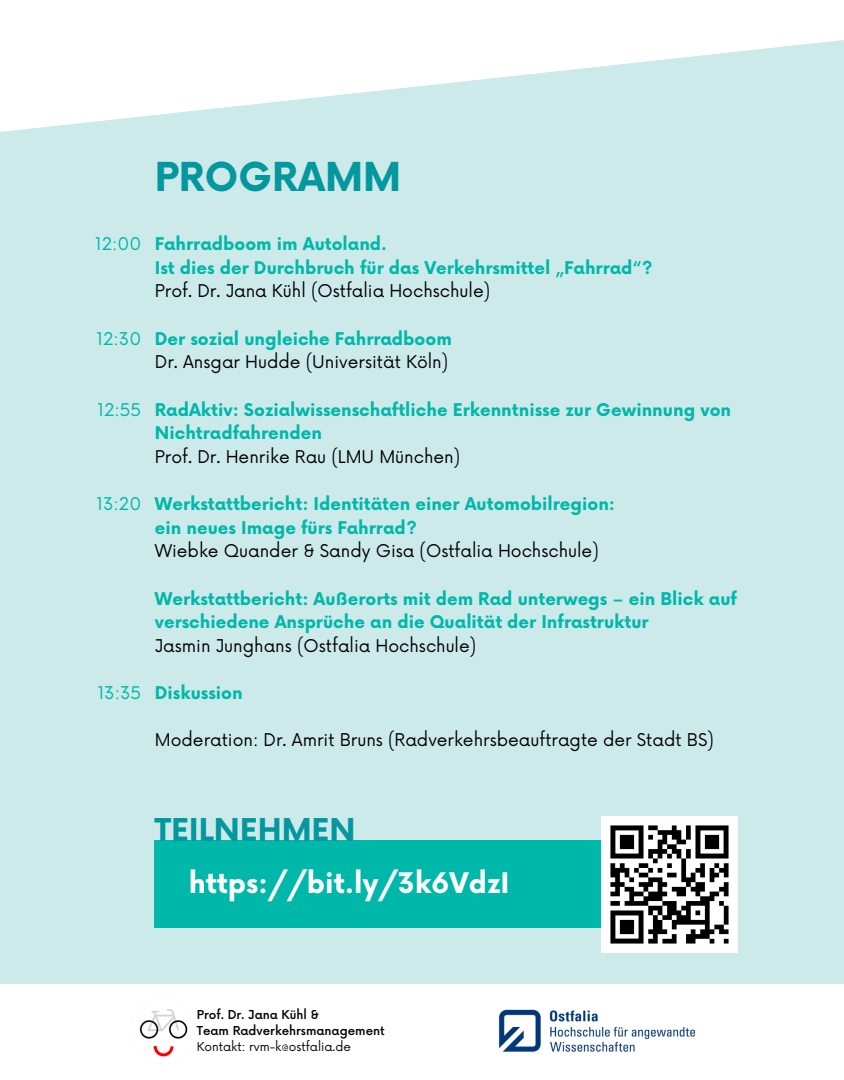
<style>
.page{position:relative;width:844px;height:1080px;background:#fff}
.page>*{position:absolute;margin:0;border:0;box-sizing:border-box;transform-origin:0 0}
.t1{font:700 38.85px "Now";color:#03989e}
.t2{font:700 30.6px "Now";color:#03989e}
.t3{font:700 27.6px "Now";color:#fff}
.t4{font:700 17.1px/23.6px "Now";color:#00b8a9}
.t5{font:17.1px "Now";color:#000}
.t6{font:17.1px "Now";color:#00b8a9}
.t7{font:500 12px/16px "Now";color:#000}
.t8{font:12px "Now";color:#000}
</style>
<div class="page">
<div style="left:0;top:40px;width:844px;height:944px;background:#cdeaeb"></div>
<img style="left:498px;top:1009px;width:198px;height:43px">
<img style="left:139px;top:1009px;width:49px;height:48px">
<div style="left:155px;top:841px;width:447px;height:87px;background:#00b8a9"></div>
<img style="left:602px;top:817px;width:135px;height:136px">
<h1 class="t1" style="left:155px;top:156px;width:248px">PROGRAMM</h1>
<p class="t6" style="left:95px;top:234px;width:48px">12:00</p>
<p class="t6" style="left:97px;top:329px;width:46px">12:30</p>
<p class="t6" style="left:97px;top:400px;width:45px">12:55</p>
<p class="t6" style="left:97px;top:494px;width:46px">13:20</p>
<p class="t6" style="left:98px;top:683px;width:45px">13:35</p>
<p class="t4" style="left:155px;top:233px;width:499px">Fahrradboom im Autoland.<br>Ist dies der Durchbruch für das Verkehrsmittel „Fahrrad“?</p>
<p class="t5" style="left:155px;top:282px;width:337px">Prof. Dr. Jana Kühl (Ostfalia Hochschule)</p>
<p class="t4" style="left:155px;top:328px;width:298px">Der sozial ungleiche Fahrradboom</p>
<p class="t5" style="left:155px;top:353px;width:295px">Dr. Ansgar Hudde (Universität Köln)</p>
<p class="t4" style="left:155px;top:399px;width:578px">RadAktiv: Sozialwissenschaftliche Erkenntnisse zur Gewinnung von<br>Nichtradfahrenden</p>
<p class="t5" style="left:155px;top:447px;width:307px">Prof. Dr. Henrike Rau (LMU München)</p>
<p class="t4" style="left:155px;top:493px;width:462px">Werkstattbericht: Identitäten einer Automobilregion: ein neues Image fürs Fahrrad?</p>
<p class="t5" style="left:155px;top:542px;width:445px">Wiebke Quander &amp; Sandy Gisa (Ostfalia Hochschule)</p>
<p class="t4" style="left:155px;top:588px;width:584px">Werkstattbericht: Außerorts mit dem Rad unterwegs – ein Blick auf verschiedene Ansprüche an die Qualität der Infrastruktur</p>
<p class="t5" style="left:155px;top:636px;width:323px">Jasmin Junghans (Ostfalia Hochschule)</p>
<p class="t4" style="left:155px;top:682px;width:89px">Diskussion</p>
<p class="t5" style="left:155px;top:731px;width:560px">Moderation: Dr. Amrit Bruns (Radverkehrsbeauftragte der Stadt BS)</p>
<h2 class="t2" style="left:155px;top:814px;width:202px">TEILNEHMEN</h2>
<h3 class="t3" style="left:189px;top:868px;width:322px">https://bit.ly/3k6VdzI</h3>
<p class="t7" style="left:197px;top:1007px;width:190px">Prof. Dr. Jana Kühl &amp;<br>Team Radverkehrsmanagement</p>
<p class="t8" style="left:197px;top:1040px;width:156px">Kontakt: rvm-k@ostfalia.de</p>
</div>
